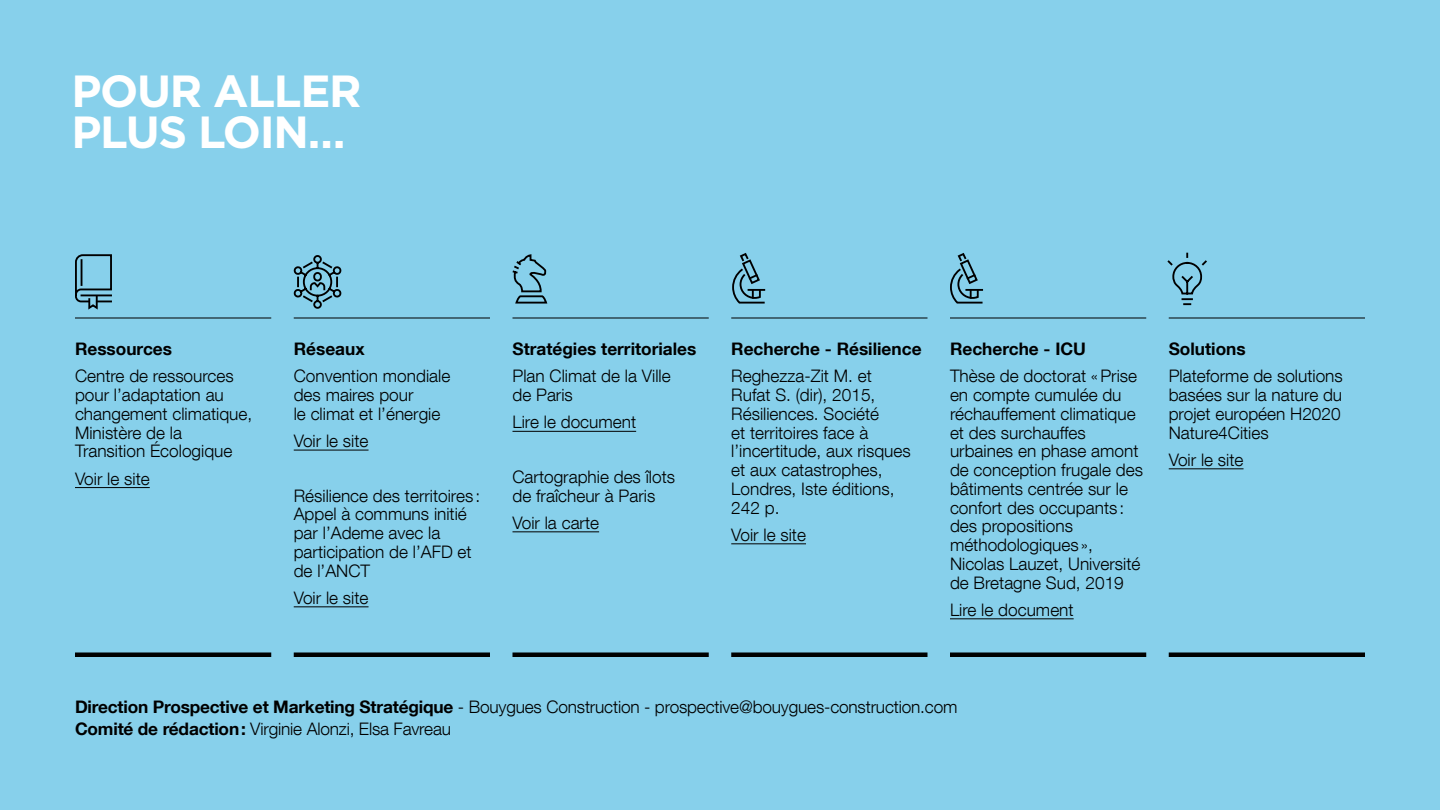
<style>
.page{position:relative;width:1440px;height:810px;background:#87d0eb}
.page>*{position:absolute;margin:0;border:0;box-sizing:border-box;transform-origin:0 0}
.t1{font:700 45px/41.2px "Gotham";letter-spacing:-.03em;color:#fff}
.t2{font:300 17.25px/18.8px "Helvetica Neue LT Com";color:#000}
.t3{font:700 17.25px "Helvetica Neue LT Com";color:#000}
.s1{font-weight:700}
</style>
<div class="page">
<div style="left:75px;top:652px;width:196px;height:5px;background:#000"></div>
<div style="left:294px;top:652px;width:196px;height:5px;background:#000"></div>
<div style="left:512px;top:652px;width:197px;height:5px;background:#000"></div>
<div style="left:731px;top:652px;width:197px;height:5px;background:#000"></div>
<div style="left:950px;top:652px;width:196px;height:5px;background:#000"></div>
<div style="left:1169px;top:652px;width:196px;height:5px;background:#000"></div>
<hr style="left:75px;top:487px;width:75px;height:1px;background:#000">
<hr style="left:294px;top:450px;width:75px;height:1px;background:#000">
<hr style="left:294px;top:607px;width:75px;height:1px;background:#000">
<hr style="left:512px;top:431px;width:124px;height:1px;background:#000">
<hr style="left:512px;top:532px;width:87px;height:1px;background:#000">
<hr style="left:731px;top:544px;width:75px;height:1px;background:#000">
<hr style="left:950px;top:619px;width:124px;height:1px;background:#000">
<hr style="left:1169px;top:469px;width:75px;height:1px;background:#000">
<hr style="left:75px;top:318px;width:196px;height:1px;background:#000">
<hr style="left:294px;top:318px;width:196px;height:1px;background:#000">
<hr style="left:512px;top:318px;width:197px;height:1px;background:#000">
<hr style="left:731px;top:318px;width:197px;height:1px;background:#000">
<hr style="left:950px;top:318px;width:196px;height:1px;background:#000">
<hr style="left:1169px;top:318px;width:196px;height:1px;background:#000">
<svg style="left:293px;top:255px;width:49px;height:54px"></svg>
<svg style="left:512px;top:254px;width:36px;height:65px"></svg>
<svg style="left:75px;top:254px;width:37px;height:56px"></svg>
<hr style="left:81px;top:294px;width:30px;height:2px;background:#000">
<svg style="left:732px;top:253px;width:34px;height:51px"></svg>
<svg style="left:950px;top:253px;width:33px;height:51px"></svg>
<svg style="left:1167px;top:252px;width:40px;height:54px"></svg>
<h1 class="t1" style="left:72px;top:70px;width:292px">POUR ALLER<br>PLUS LOIN…</h1>
<p class="t3" style="left:75px;top:342px;width:99px">Ressources</p>
<p class="t2" style="left:75px;top:366px;width:179px">Centre de ressources pour l’adaptation au changement climatique,<br>Ministère de la<br>Transition Écologique</p>
<p class="t2" style="left:75px;top:469px;width:76px">Voir le site</p>
<p class="t3" style="left:294px;top:342px;width:72px">Réseaux</p>
<p class="t2" style="left:294px;top:366px;width:158px">Convention mondiale des maires pour<br>le climat et l’énergie</p>
<p class="t2" style="left:294px;top:431px;width:76px">Voir le site</p>
<p class="t2" style="left:294px;top:488px;width:188px">Résilience des territoires :<br>Appel à communs initié par l’Ademe avec la participation de l’AFD et de l’ANCT</p>
<p class="t2" style="left:294px;top:588px;width:76px">Voir le site</p>
<p class="t3" style="left:512px;top:342px;width:185px">Stratégies territoriales</p>
<p class="t2" style="left:512px;top:366px;width:160px">Plan Climat de la Ville de Paris</p>
<p class="t2" style="left:512px;top:414px;width:125px">Lire le document</p>
<p class="t2" style="left:512px;top:467px;width:164px">Cartographie des îlots de fraîcheur à Paris</p>
<p class="t2" style="left:512px;top:513px;width:88px">Voir la carte</p>
<p class="t3" style="left:731px;top:342px;width:192px">Recherche - Résilience</p>
<p class="t2" style="left:731px;top:368px;width:181px">Reghezza-Zit M. et<br>Rufat S. (dir), 2015,<br>Résiliences. Société<br>et territoires face à l’incertitude, aux risques et aux catastrophes,<br>Londres, Iste éditions,<br>242 p.</p>
<p class="t2" style="left:731px;top:525px;width:76px">Voir le site</p>
<p class="t3" style="left:950px;top:342px;width:138px">Recherche - ICU</p>
<p class="t2" style="left:950px;top:368px;width:195px">Thèse de doctorat « Prise en compte cumulée du réchauffement climatique et des surchauffes urbaines en phase amont de conception frugale des bâtiments centrée sur le confort des occupants : des propositions méthodologiques »,<br>Nicolas Lauzet, Université de Bretagne Sud, 2019</p>
<p class="t2" style="left:950px;top:602px;width:125px">Lire le document</p>
<p class="t3" style="left:1169px;top:342px;width:78px">Solutions</p>
<p class="t2" style="left:1169px;top:368px;width:176px">Plateforme de solutions basées sur la nature du projet européen H2020<br>Nature4Cities</p>
<p class="t2" style="left:1169px;top:450px;width:76px">Voir le site</p>
<p class="t2" style="left:75px;top:696px;width:884px;line-height:21.8px"><span class="s1">Direction Prospective et Marketing Stratégique</span> - Bouygues Construction - prospective@bouygues-construction.com<br><span class="s1">Comité de rédaction :</span> Virginie Alonzi, Elsa Favreau</p>
</div>
